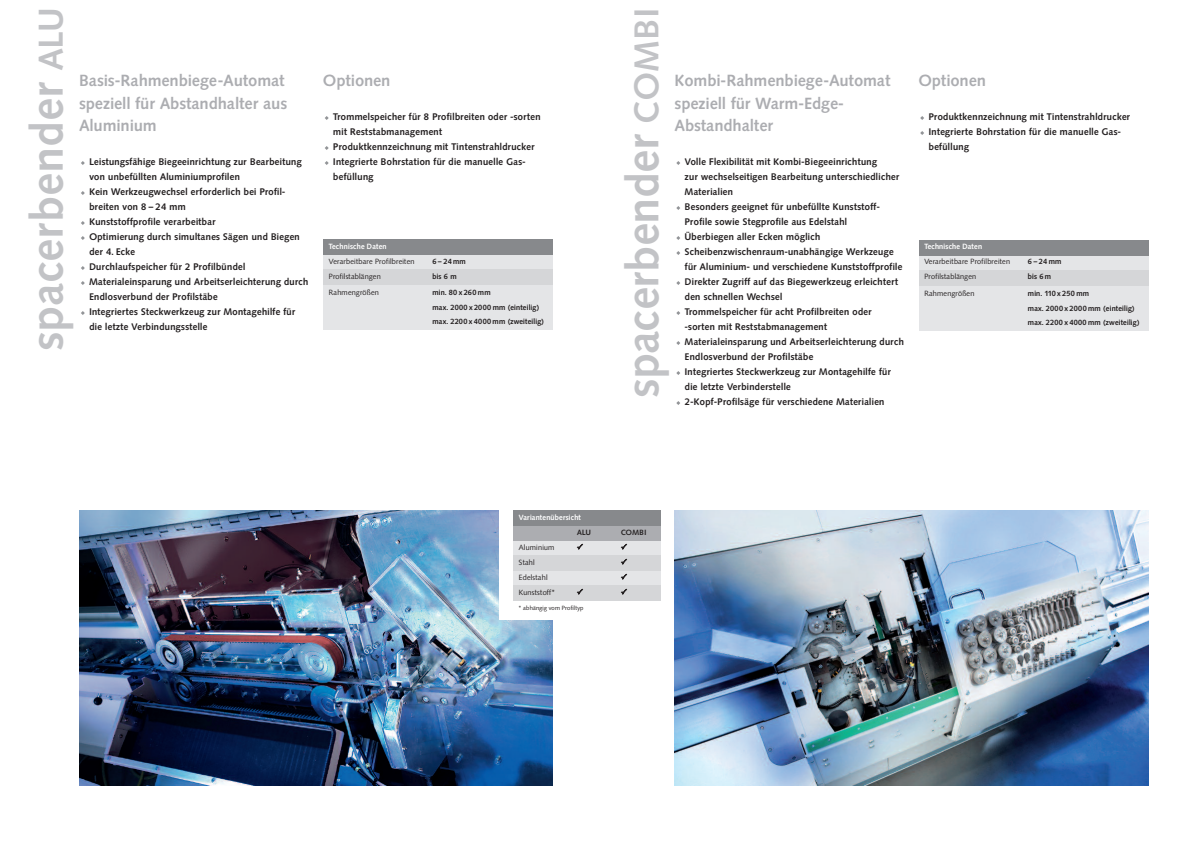
<style>
.page{position:relative;width:1191px;height:842px;background:#fff}
.page>*{position:absolute;margin:0;border:0;box-sizing:border-box;transform-origin:0 0}
.t1{font:700 45px "Synthese BSK";letter-spacing:.03em;color:#c2c3c6}
.t2{font:700 16px/22.5px "Synthese BSK";letter-spacing:.025em;color:#acadb1}
.t3{font:700 9.5px/15px "Synthese BSK";letter-spacing:.04em;color:#231f20}
.t4{font:700 7.5px/14.5px "Synthese BSK";letter-spacing:.025em;color:#231f20}
.t5{font:7.5px/15px "Synthese BSK";letter-spacing:.025em;color:#231f20}
.t6{font:700 7.5px "Synthese BSK";letter-spacing:.025em;color:#fff}
.t7{font:6px "Synthese BSK";letter-spacing:.025em;color:#231f20}
.s1{font-size:34px}
</style>
<div class="page">
<img style="left:79px;top:510px;width:474px;height:275px">
<div style="left:499px;top:495px;width:170px;height:125px;background:#fff"></div>
<svg style="left:676px;top:401px;width:4px;height:4px"></svg>
<svg style="left:676px;top:371px;width:4px;height:4px"></svg>
<svg style="left:676px;top:341px;width:4px;height:4px"></svg>
<svg style="left:676px;top:311px;width:4px;height:4px"></svg>
<svg style="left:676px;top:281px;width:4px;height:4px"></svg>
<svg style="left:676px;top:251px;width:4px;height:4px"></svg>
<svg style="left:676px;top:236px;width:4px;height:4px"></svg>
<svg style="left:676px;top:206px;width:4px;height:4px"></svg>
<svg style="left:676px;top:161px;width:4px;height:4px"></svg>
<svg style="left:920px;top:131px;width:4px;height:4px"></svg>
<svg style="left:920px;top:116px;width:4px;height:4px"></svg>
<svg style="left:325px;top:161px;width:4px;height:4px"></svg>
<svg style="left:325px;top:146px;width:4px;height:4px"></svg>
<svg style="left:325px;top:116px;width:4px;height:4px"></svg>
<svg style="left:81px;top:311px;width:4px;height:4px"></svg>
<svg style="left:81px;top:281px;width:4px;height:4px"></svg>
<svg style="left:81px;top:266px;width:4px;height:4px"></svg>
<svg style="left:81px;top:236px;width:4px;height:4px"></svg>
<svg style="left:81px;top:221px;width:4px;height:4px"></svg>
<svg style="left:81px;top:191px;width:4px;height:4px"></svg>
<svg style="left:81px;top:161px;width:4px;height:4px"></svg>
<div style="left:323px;top:255px;width:230px;height:75px;background:#e4e5e7"></div>
<div style="left:323px;top:270px;width:230px;height:15px;background:#d5d6d8"></div>
<div style="left:323px;top:240px;width:230px;height:15px;background:#87898c"></div>
<img style="left:675px;top:510px;width:473px;height:275px">
<div style="left:918px;top:255px;width:230px;height:75px;background:#e4e5e7"></div>
<div style="left:918px;top:270px;width:230px;height:15px;background:#d5d6d8"></div>
<div style="left:918px;top:240px;width:230px;height:15px;background:#87898c"></div>
<div style="left:513px;top:525px;width:147px;height:75px;background:#e4e5e7"></div>
<div style="left:513px;top:555px;width:147px;height:15px;background:#d5d6d8"></div>
<div style="left:513px;top:525px;width:147px;height:15px;background:#acadb1"></div>
<div style="left:513px;top:585px;width:147px;height:15px;background:#d5d6d8"></div>
<div style="left:513px;top:510px;width:147px;height:15px;background:#87898c"></div>
<h1 class="t1" style="left:23px;top:350px;width:343px;rotate:-90deg">spacerbender <span class="s1">ALU</span></h1>
<h2 class="t2" style="left:79px;top:70px;width:209px">Basis-Rahmenbiege-Automat speziell für Abstandhalter aus<br>Aluminium</h2>
<p class="t3" style="left:89px;top:154px;width:220px">Leistungsfähige Biegeeinrichtung zur Bearbeitung von unbefüllten Aluminiumprofilen<br>Kein Werkzeugwechsel erforderlich bei Profil&shy;breiten von 8 – 24 mm<br>Kunststoffprofile verarbeitbar<br>Optimierung durch simultanes Sägen und Biegen der 4. Ecke<br>Durchlaufspeicher für 2 Profilbündel Materialeinsparung und Arbeitserleichterung durch Endlosverbund der Profilstäbe<br>Integriertes Steckwerkzeug zur Montagehilfe für die letzte Verbindungsstelle</p>
<h2 class="t2" style="left:323px;top:70px;width:69px">Optionen</h2>
<p class="t3" style="left:333px;top:109px;width:209px">Trommelspeicher für 8 Profilbreiten oder -sorten mit Reststabmanagement Produktkennzeichnung mit Tintenstrahldrucker Integrierte Bohrstation für die manuelle Gas&shy;befüllung</p>
<p class="t6" style="left:329px;top:243px;width:59px">Technische Daten</p>
<p class="t5" style="left:329px;top:255px;width:87px">Verarbeitbare Profilbreiten</p>
<p class="t4" style="left:432px;top:255px;width:35px">6–24mm</p>
<p class="t5" style="left:329px;top:270px;width:53px">Profilstablängen</p>
<p class="t4" style="left:432px;top:270px;width:26px">bis 6 m</p>
<p class="t5" style="left:329px;top:285px;width:52px">Rahmengrößen</p>
<p class="t4" style="left:432px;top:285px;width:113px">min. 80 x 260 mm<br>max. 2000 x 2000 mm (einteilig) max. 2200 x 4000 mm (zweiteilig)</p>
<h1 class="t1" style="left:618px;top:397px;width:390px;rotate:-90deg">spacerbender <span class="s1">COMBI</span></h1>
<h2 class="t2" style="left:675px;top:70px;width:217px">Kombi-Rahmenbiege-Automat speziell für Warm-Edge-<br>Abstandhalter</h2>
<p class="t3" style="left:685px;top:154px;width:220px">Volle Flexibilität mit Kombi-Biegeeinrichtung<br>zur wechselseitigen Bearbeitung unterschiedlicher Materialien<br>Besonders geeignet für unbefüllte Kunststoff-Profile sowie Stegprofile aus Edelstahl<br>Überbiegen aller Ecken möglich Scheibenzwischenraum-unabhängige Werkzeuge für Aluminium- und verschiedene Kunststoffprofile Direkter Zugriff auf das Biegewerkzeug erleichtert den schnellen Wechsel<br>Trommelspeicher für acht Profilbreiten oder -sorten mit Reststabmanagement Materialeinsparung und Arbeitserleichterung durch Endlosverbund der Profilstäbe<br>Integriertes Steckwerkzeug zur Montagehilfe für die letzte Verbinderstelle<br>2-Kopf-Profilsäge für verschiedene Materialien</p>
<h2 class="t2" style="left:918px;top:70px;width:69px">Optionen</h2>
<p class="t3" style="left:928px;top:109px;width:203px">Produktkennzeichnung mit Tintenstrahldrucker<br>Integrierte Bohrstation für die manuelle Gas&shy;befüllung</p>
<p class="t6" style="left:924px;top:243px;width:59px">Technische Daten</p>
<p class="t5" style="left:924px;top:255px;width:87px">Verarbeitbare Profilbreiten</p>
<p class="t4" style="left:1028px;top:255px;width:35px">6–24mm</p>
<p class="t5" style="left:924px;top:270px;width:53px">Profilstablängen</p>
<p class="t4" style="left:1028px;top:270px;width:25px">bis 6m</p>
<p class="t5" style="left:924px;top:286px;width:52px">Rahmengrößen</p>
<p class="t4" style="left:1028px;top:286px;width:113px">min. 110 x 250 mm<br>max. 2000 x 2000 mm (einteilig) max. 2200 x 4000 mm (zweiteilig)</p>
<p class="t6" style="left:519px;top:513px;width:64px">Variantenübersicht</p>
<p class="t4" style="left:577px;top:525px;width:15px">ALU</p>
<p class="t4" style="left:621px;top:525px;width:27px">COMBI</p>
<p class="t5" style="left:519px;top:540px;width:37px">Aluminium<br>Stahl<br>Edelstahl<br>Kunststoff*</p>
<p class="t7" style="left:519px;top:605px;width:66px">* abhängig vom Profiltyp</p>
</div>
